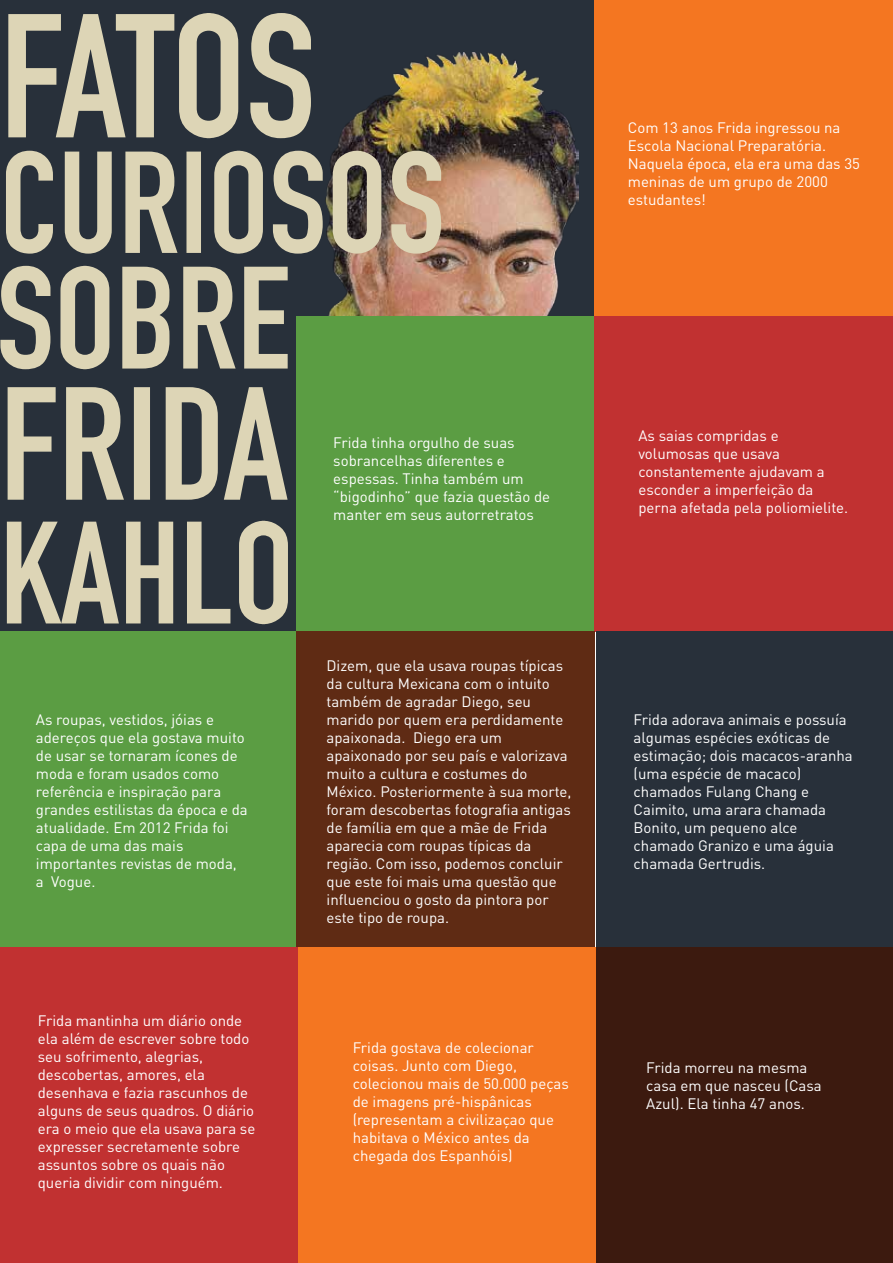
<style>
.page{position:relative;width:893px;height:1263px;background:#fff}
.page>*{position:absolute;margin:0;border:0;box-sizing:border-box;transform-origin:0 0}
.t1{font:173.1px "DIN Engschrift";letter-spacing:-.03em;color:#ddd5b6}
.t2{font:158.1px "DIN Engschrift";color:#ddd5b6}
.t3{font:143.1px "DIN Engschrift";color:#ddd5b6}
.t4{font:142.35px "DIN Engschrift";color:#ddd5b6}
.t5{font:15px/18px "DIN Pro";color:#fff}
</style>
<div class="page">
<div style="left:0;top:0;width:299px;height:316px;background:#28303a"></div>
<div style="left:296px;top:0;width:299px;height:316px;background:#28303a"></div>
<div style="left:0;top:316px;width:299px;height:315px;background:#28303a"></div>
<img style="left:326px;top:52px;width:252px;height:264px">
<div style="left:594px;top:0;width:299px;height:316px;background:#f47621"></div>
<div style="left:296px;top:316px;width:299px;height:315px;background:#5b9d43"></div>
<div style="left:594px;top:316px;width:299px;height:315px;background:#c13131"></div>
<div style="left:0;top:631px;width:299px;height:316px;background:#5b9d43"></div>
<div style="left:296px;top:631px;width:299px;height:316px;background:#5f2b14"></div>
<div style="left:596px;top:631px;width:297px;height:316px;background:#28303a"></div>
<div style="left:0;top:947px;width:299px;height:316px;background:#c13131"></div>
<div style="left:298px;top:947px;width:299px;height:316px;background:#f47621"></div>
<div style="left:596px;top:947px;width:297px;height:316px;background:#3c1a0f"></div>
<h1 class="t1" style="left:0;top:-25px;width:317px">FATOS</h1>
<h3 class="t4" style="left:0;top:120px;width:447px">CURIOSOS</h3>
<h3 class="t3" style="left:-4px;top:234px;width:295px">SOBRE</h3>
<h2 class="t2" style="left:0;top:352px;width:289px">FRIDA</h2>
<h3 class="t3" style="left:0;top:489px;width:295px">KAHLO</h3>
<p class="t5" style="left:36px;top:710px;width:213px">As roupas, vestidos, jóias e adereços que ela gostava muito de usar se tornaram ícones de moda e foram usados como referência e inspiração para grandes estilistas da época e da atualidade. Em 2012 Frida foi capa de uma das mais importantes revistas de moda, a Vogue.</p>
<p class="t5" style="left:38px;top:1010px;width:219px">Frida mantinha um diário onde ela além de escrever sobre todo seu sofrimento, alegrias, descobertas, amores, ela desenhava e fazia rascunhos de alguns de seus quadros. O diário era o meio que ela usava para se expresser secretamente sobre assuntos sobre os quais não queria dividir com ninguém.</p>
<p class="t5" style="left:333px;top:433px;width:218px">Frida tinha orgulho de suas sobrancelhas diferentes e espessas. Tinha também um “bigodinho” que fazia questão de manter em seus autorretratos</p>
<p class="t5" style="left:327px;top:656px;width:246px">Dizem, que ela usava roupas típicas da cultura Mexicana com o intuito também de agradar Diego, seu marido por quem era perdidamente apaixonada. Diego era um apaixonado por seu país e valorizava muito a cultura e costumes do<br>México. Posteriormente à sua morte, foram descobertas fotografia antigas de família em que a mãe de Frida aparecia com roupas típicas da região. Com isso, podemos concluir que este foi mais uma questão que influenciou o gosto da pintora por este tipo de roupa.</p>
<p class="t5" style="left:353px;top:1038px;width:218px">Frida gostava de colecionar coisas. Junto com Diego, colecionou mais de 50.000 peças de imagens pré-hispânicas (representam a civilizaçao que habitava o México antes da chegada dos Espanhóis)</p>
<p class="t5" style="left:628px;top:118px;width:234px">Com 13 anos Frida ingressou na<br>Escola Nacional Preparatória.<br>Naquela época, ela era uma das 35 meninas de um grupo de 2000 estudantes!</p>
<p class="t5" style="left:638px;top:425px;width:211px">As saias compridas e volumosas que usava constantemente ajudavam a esconder a imperfeição da perna afetada pela poliomielite.</p>
<p class="t5" style="left:634px;top:710px;width:221px">Frida adorava animais e possuía algumas espécies exóticas de estimação; dois macacos-aranha (uma espécie de macaco) chamados Fulang Chang e<br>Caimito, uma arara chamada<br>Bonito, um pequeno alce chamado Granizo e uma águia chamada Gertrudis.</p>
<p class="t5" style="left:646px;top:1058px;width:177px">Frida morreu na mesma casa em que nasceu (Casa<br>Azul). Ela tinha 47 anos.</p>
</div>
